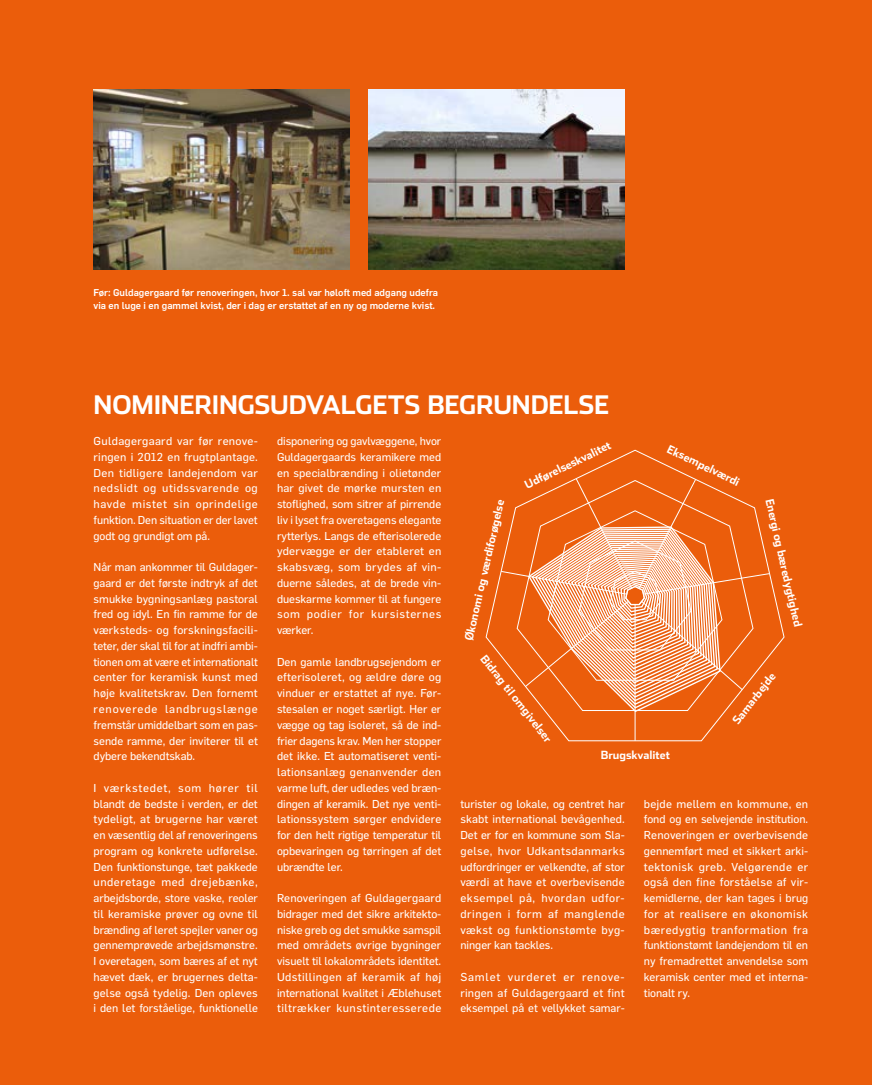
<style>
.page{position:relative;width:872px;height:1085px;background:#fff}
.page>*{position:absolute;margin:0;border:0;box-sizing:border-box;transform-origin:0 0}
.t1{font:700 25.5px "Stainless";letter-spacing:-.005em;color:#fff}
.Body{font:11.25px/15.8px "Flama Basic";color:#fff;text-align:justify}
.t2{font:700 11.25px "Stainless";color:#fff}
.t3{font:500 9.75px/13.5px "Flama";color:#fff}
</style>
<div class="page">
<div style="left:0;top:0;width:872px;height:1084px;background:#eb5d0b"></div>
<svg style="left:485px;top:449px;width:300px;height:293px"></svg>
<svg style="left:500px;top:477px;width:270px;height:236px"></svg>
<img style="left:369px;top:89px;width:256px;height:180px">
<img style="left:94px;top:89px;width:255px;height:180px">
<p class="t3" style="left:94px;top:285px;width:346px">Før: Guldagergaard før renoveringen, hvor 1. sal var høloft med adgang udefra via en luge i en gammel kvist, der i dag er erstattet af en ny og moderne kvist.</p>
<h2 class="t1" style="left:94px;top:388px;width:517px">NOMINERINGSUDVALGETS BEGRUNDELSE</h2>
<p class="Body" style="left:94px;top:432px;width:166px">Guldagergaard var før renove&shy;ringen i 2012 en frugtplantage.<br>Den tidligere landejendom var nedslidt og utidssvarende og havde mistet sin oprindelige funktion. Den situation er der lavet godt og grundigt om på.</p>
<p class="Body" style="left:94px;top:558px;width:166px">Når man ankommer til Guldager&shy;gaard er det første indtryk af det smukke bygningsanlæg pastoral fred og idyl. En fin ramme for de værksteds- og forskningsfacili&shy;teter, der skal til for at indfri ambi&shy;tionen om at være et internationalt center for keramisk kunst med høje kvalitetskrav. Den fornemt renoverede landbrugslænge fremstår umiddelbart som en pas&shy;sende ramme, der inviterer til et dybere bekendtskab.</p>
<p class="Body" style="left:94px;top:779px;width:166px">I værkstedet, som hører til blandt de bedste i verden, er det tydeligt, at brugerne har været en væsentlig del af renoveringens program og konkrete udførelse.<br>Den funktionstunge, tæt pakkede underetage med drejebænke, arbejdsborde, store vaske, reoler til keramiske prøver og ovne til brænding af leret spejler vaner og gennemprøvede arbejdsmønstre.<br>I overetagen, som bæres af et nyt hævet dæk, er brugernes delta&shy;gelse også tydelig. Den opleves i den let forståelige, funktionelle</p>
<p class="Body" style="left:277px;top:432px;width:166px">disponering og gavlvæggene, hvor Guldagergaards keramikere med en specialbrænding i olietønder har givet de mørke mursten en stoflighed, som sitrer af pirrende liv i lyset fra overetagens elegante rytterlys. Langs de efterisolerede ydervægge er der etableret en skabsvæg, som brydes af vin&shy;duerne således, at de brede vin&shy;dueskarme kommer til at fungere som podier for kursisternes værker.</p>
<p class="Body" style="left:277px;top:653px;width:166px">Den gamle landbrugsejendom er efterisoleret, og ældre døre og vinduer er erstattet af nye. Før&shy;stesalen er noget særligt. Her er vægge og tag isoleret, så de ind&shy;frier dagens krav. Men her stopper det ikke. Et automatiseret venti&shy;lationsanlæg genanvender den varme luft, der udledes ved bræn&shy;dingen af keramik. Det nye venti&shy;lationssystem sørger endvidere for den helt rigtige temperatur til opbevaringen og tørringen af det ubrændte ler.</p>
<p class="Body" style="left:277px;top:889px;width:166px">Renoveringen af Guldagergaard bidrager med det sikre arkitekto&shy;niske greb og det smukke samspil med områdets øvrige bygninger visuelt til lokalområdets identitet.<br>Udstillingen af keramik af høj international kvalitet i Æblehuset tiltrækker kunstinteresserede</p>
<p class="t2" style="left:522px;top:479px;width:96px;rotate:-26deg">Udførelseskvalitet</p>
<p class="t2" style="left:671px;top:441px;width:80px;rotate:26deg">Eksempelværdi</p>
<p class="t2" style="left:776px;top:497px;width:132px;rotate:77deg">Energi og bæredygtighed</p>
<p class="t2" style="left:461px;top:638px;width:145px;rotate:-77deg">Økonomi og værdiforøgelse</p>
<p class="t2" style="left:489px;top:651px;width:109px;rotate:52deg">Bidrag til omgivelser</p>
<p class="t2" style="left:729px;top:718px;width:63px;rotate:-52deg">Samarbejde</p>
<p class="t2" style="left:600px;top:748px;width:71px">Brugskvalitet</p>
<p class="Body" style="left:460px;top:794px;width:166px">turister og lokale, og centret har skabt international bevågenhed.<br>Det er for en kommune som Sla&shy;gelse, hvor Udkantsdanmarks udfordringer er velkendte, af stor værdi at have et overbevisende eksempel på, hvordan udfor&shy;dringen i form af manglende vækst og funktionstømte byg&shy;ninger kan tackles.</p>
<p class="Body" style="left:460px;top:968px;width:166px">Samlet vurderet er renove&shy;ringen af Guldagergaard et fint eksempel på et vellykket samar-</p>
<p class="Body" style="left:644px;top:794px;width:166px">bejde mellem en kommune, en fond og en selvejende institution.<br>Renoveringen er overbevisende gennemført med et sikkert arki&shy;tektonisk greb. Velgørende er også den fine forståelse af vir&shy;kemidlerne, der kan tages i brug for at realisere en økonomisk bæredygtig tranformation fra funktionstømt landejendom til en ny fremadrettet anvendelse som keramisk center med et interna&shy;tionalt ry.</p>
</div>
